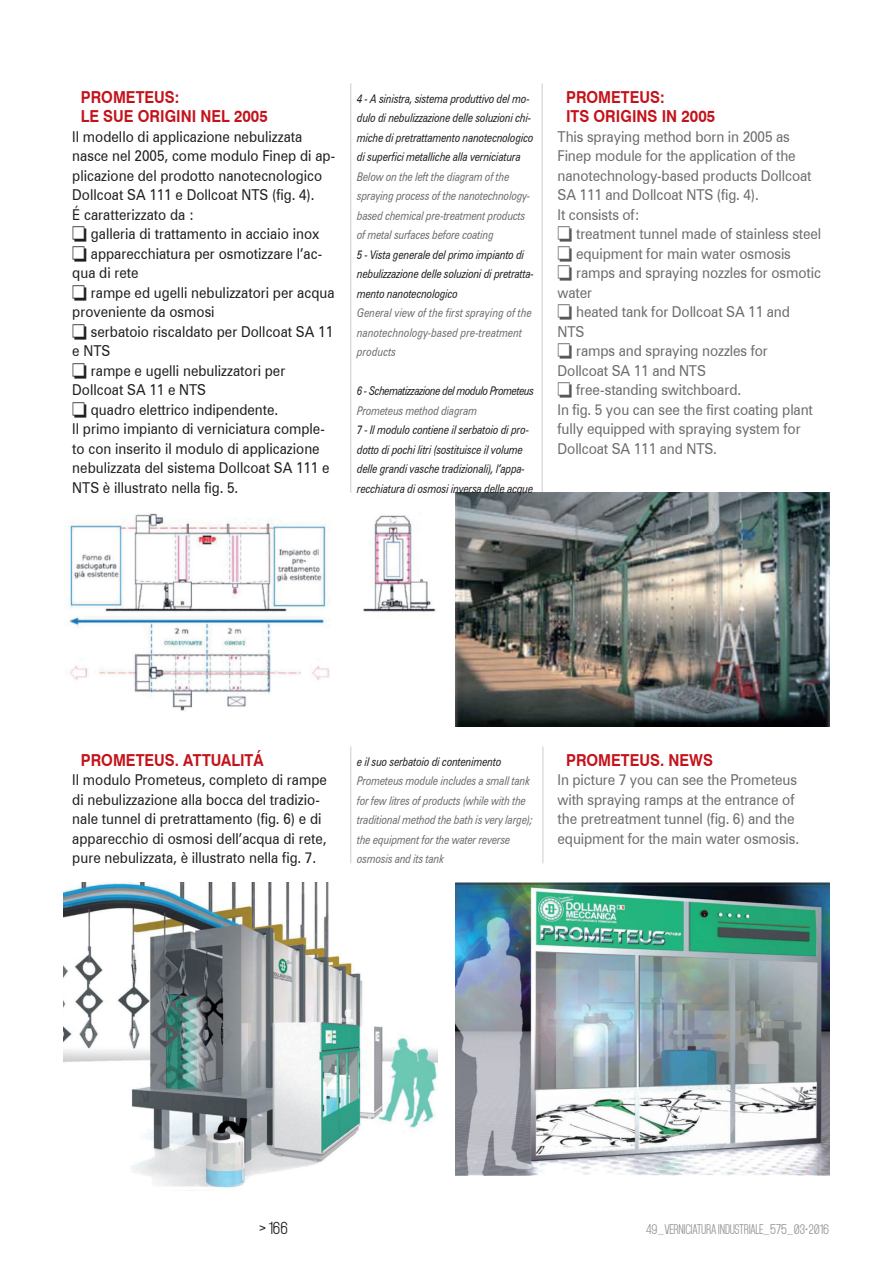
<style>
.page{position:relative;width:893px;height:1263px;background:#fff}
.page>*{position:absolute;margin:0;border:0;box-sizing:border-box;transform-origin:0 0}
.Testo{font:700 16.5px/19.5px "Swiss 721 BT";color:#c4121a;scale:.9 1}
.Testo-2{font:15px/19.5px "Zurich BT";color:#231f20;scale:.9 1}
.Testo-3{font:15px/19.5px "Zurich BT";letter-spacing:-.01em;color:#6c6d70;scale:.91 1}
.Numero_Pagina_DX{font:15px "Mohave";color:#231f20}
.Cartolina{font:italic 12px/19.5px "Zurich BT";letter-spacing:-.02em;color:#231f20;scale:.8 1}
.Cartolina-2{font:italic 12px/19.5px "Zurich BT";letter-spacing:-.02em;color:#6c6d70;scale:.8 1}
.Cartolina-3{font:italic 12px/19.5px "Zurich BT";color:#6c6d70;scale:.8 1}
.t1{font:12px "Mohave";letter-spacing:-.03em;color:#939598}
.Cartolina-4{font:italic 12px "Zurich BT";letter-spacing:-.05em;color:#231f20;scale:.8 1}
.s1{color:#57585a}
</style>
<div class="page">
<hr style="left:350px;top:83px;width:1px;height:410px;background:#ccc">
<hr style="left:542px;top:83px;width:1px;height:410px;background:#ccc">
<hr style="left:350px;top:746px;width:1px;height:117px;background:#ccc">
<hr style="left:543px;top:746px;width:1px;height:117px;background:#ccc">
<img style="left:66px;top:513px;width:370px;height:199px">
<img style="left:455px;top:493px;width:374px;height:234px">
<img style="left:64px;top:883px;width:374px;height:305px">
<img style="left:455px;top:883px;width:374px;height:292px">
<p class="Testo" style="left:81px;top:87px;width:209px">PROMETEUS:<br>LE SUE ORIGINI NEL 2005</p>
<p class="Testo-2" style="left:72px;top:126px;width:294px">Il modello di applicazione nebulizzata nasce nel 2005, come modulo Finep di ap&shy;plicazione del prodotto nanotecnologico Dollcoat SA 111 e Dollcoat NTS (fig. 4).</p>
<p class="Testo-2" style="left:72px;top:204px;width:137px">É caratterizzato da :</p>
<p class="Testo-2" style="left:72px;top:223px;width:276px">□ galleria di trattamento in acciaio inox</p>
<p class="Testo-2" style="left:72px;top:243px;width:279px">□ apparecchiatura per osmotizzare l’ac&shy;qua di rete</p>
<p class="Testo-2" style="left:72px;top:282px;width:293px">□ rampe ed ugelli nebulizzatori per acqua proveniente da osmosi</p>
<p class="Testo-2" style="left:72px;top:321px;width:291px">□ serbatoio riscaldato per Dollcoat SA 11 e NTS</p>
<p class="Testo-2" style="left:72px;top:360px;width:238px">□ rampe e ugelli nebulizzatori per<br>Dollcoat SA 11 e NTS</p>
<p class="Testo-2" style="left:72px;top:399px;width:230px">□ quadro elettrico indipendente.</p>
<p class="Testo-2" style="left:72px;top:418px;width:287px">Il primo impianto di verniciatura comple&shy;to con inserito il modulo di applicazione nebulizzata del sistema Dollcoat SA 111 e NTS è illustrato nella fig. 5.</p>
<p class="Cartolina" style="left:357px;top:88px;width:222px">4 - A sinistra, sistema produttivo del mo&shy;dulo di nebulizzazione delle soluzioni chi&shy;miche di pretrattamento nanotecnologico di superfici metalliche alla verniciatura</p>
<p class="Cartolina-2" style="left:357px;top:166px;width:218px">Below on the left the diagram of the spraying process of the nanotechnology&shy;based chemical pre-treatment products of metal surfaces before coating</p>
<p class="Cartolina" style="left:357px;top:244px;width:223px">5 - Vista generale del primo impianto di nebulizzazione delle soluzioni di pretratta&shy;mento nanotecnologico</p>
<p class="Cartolina-3" style="left:357px;top:303px;width:220px">General view of the first spraying of the nanotechnology-based pre-treatment products</p>
<p class="Cartolina-4" style="left:357px;top:383px;width:223px">6 - Schematizzazione del modulo Prometeus</p>
<p class="Cartolina-2" style="left:357px;top:400px;width:152px">Prometeus method diagram</p>
<p class="Cartolina" style="left:357px;top:420px;width:222px">7 - Il modulo contiene il serbatoio di pro&shy;dotto di pochi litri (sostituisce il volume delle grandi vasche tradizionali), l’appa&shy;recchiatura di osmosi inversa delle acque</p>
<p class="Testo" style="left:566px;top:87px;width:167px">PROMETEUS:<br>ITS ORIGINS IN 2005</p>
<p class="Testo-3" style="left:558px;top:126px;width:281px">This spraying method born in 2005 as Finep module for the application of the nanotechnology-based products Dollcoat SA 111 and Dollcoat NTS (fig. 4).</p>
<p class="Testo-3" style="left:558px;top:204px;width:92px">It consists of:</p>
<p class="Testo-3" style="left:558px;top:223px;width:291px"><span class="s1">□</span> treatment tunnel made of stainless steel</p>
<p class="Testo-3" style="left:558px;top:243px;width:258px"><span class="s1">□</span> equipment for main water osmosis</p>
<p class="Testo-3" style="left:558px;top:262px;width:291px"><span class="s1">□</span> ramps and spraying nozzles for osmotic water</p>
<p class="Testo-3" style="left:558px;top:301px;width:257px"><span class="s1">□</span> heated tank for Dollcoat SA 11 and<br>NTS</p>
<p class="Testo-3" style="left:558px;top:340px;width:233px"><span class="s1">□</span> ramps and spraying nozzles for<br>Dollcoat SA 11 and NTS</p>
<p class="Testo-3" style="left:558px;top:379px;width:203px"><span class="s1">□</span> free-standing switchboard.</p>
<p class="Testo-3" style="left:558px;top:399px;width:282px">In fig. 5 you can see the first coating plant fully equipped with spraying system for<br>Dollcoat SA 111 and NTS.</p>
<p class="Testo" style="left:81px;top:750px;width:205px">PROMETEUS. ATTUALITÁ</p>
<p class="Testo-2" style="left:72px;top:769px;width:285px">Il modulo Prometeus, completo di rampe di nebulizzazione alla bocca del tradizio&shy;nale tunnel di pretrattamento (fig. 6) e di apparecchio di osmosi dell’acqua di rete, pure nebulizzata, è illustrato nella fig. 7.</p>
<p class="Cartolina" style="left:357px;top:751px;width:182px">e il suo serbatoio di contenimento</p>
<p class="Cartolina-2" style="left:357px;top:771px;width:222px">Prometeus module includes a small tank for few litres of products (while with the traditional method the bath is very large); the equipment for the water reverse osmosis and its tank</p>
<p class="Testo" style="left:566px;top:750px;width:165px">PROMETEUS. NEWS</p>
<p class="Testo-3" style="left:558px;top:769px;width:267px">In picture 7 you can see the Prometeus with spraying ramps at the entrance of the pretreatment tunnel (fig. 6) and the equipment for the main water osmosis.</p>
<p class="Numero_Pagina_DX" style="left:259px;top:1219px;width:30px">&gt; 166</p>
<p class="t1" style="left:646px;top:1221px;width:185px">49_VERNICIATURA INDUSTRIALE_575_03•2016</p>
</div>
